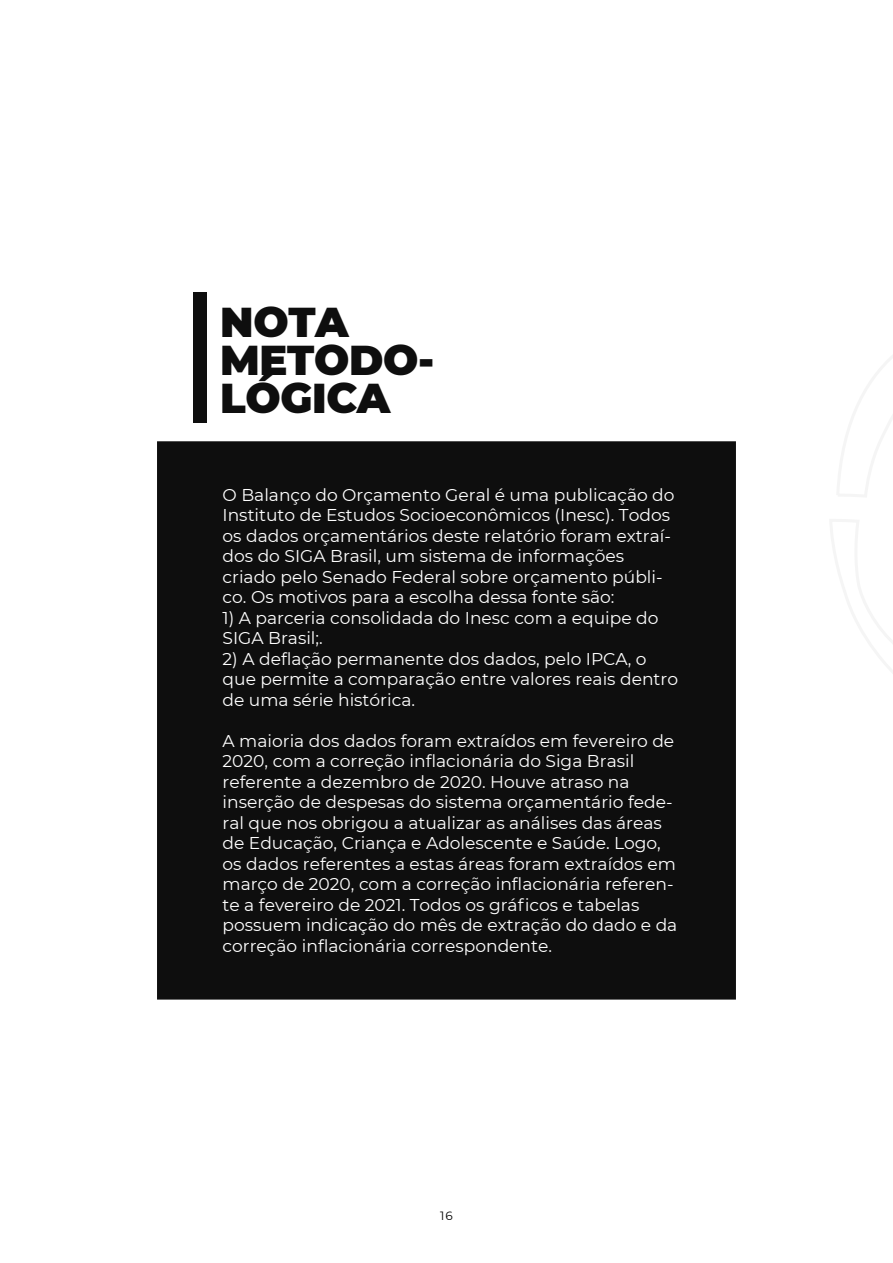
<style>
.page{position:relative;width:893px;height:1263px;background:#fff}
.page>*{position:absolute;margin:0;border:0;box-sizing:border-box;transform-origin:0 0}
.t1{font:900 41.7px/37.7px "Montserrat";letter-spacing:-.01em;color:#0e0e0e}
.t2{font:17.1px/20.5px "Montserrat";color:#fff}
.t3{font:12px "Montserrat";color:#000}
</style>
<div class="page">
<div style="left:157px;top:441px;width:579px;height:558px;background:#0e0e0e"></div>
<div style="left:194px;top:292px;width:13px;height:131px;background:#0e0e0e"></div>
<h1 class="t1" style="left:220px;top:301px;width:215px">NOTA<br>METODO-<br>LÓGICA</h1>
<p class="t2" style="left:223px;top:484px;width:453px">O Balanço do Orçamento Geral é uma publicação do Instituto de Estudos Socioeconômicos (Inesc). Todos os dados orçamentários deste relatório foram extraí&shy;dos do SIGA Brasil, um sistema de informações criado pelo Senado Federal sobre orçamento públi&shy;co. Os motivos para a escolha dessa fonte são:</p>
<p class="t2" style="left:223px;top:607px;width:437px">1) A parceria consolidada do Inesc com a equipe do<br>SIGA Brasil;.</p>
<p class="t2" style="left:223px;top:648px;width:457px">2) A deflação permanente dos dados, pelo IPCA, o que permite a comparação entre valores reais dentro de uma série histórica.</p>
<p class="t2" style="left:223px;top:730px;width:456px">A maioria dos dados foram extraídos em fevereiro de 2020, com a correção inflacionária do Siga Brasil referente a dezembro de 2020. Houve atraso na inserção de despesas do sistema orçamentário fede&shy;ral que nos obrigou a atualizar as análises das áreas de Educação, Criança e Adolescente e Saúde. Logo, os dados referentes a estas áreas foram extraídos em março de 2020, com a correção inflacionária referen&shy;te a fevereiro de 2021. Todos os gráficos e tabelas possuem indicação do mês de extração do dado e da correção inflacionária correspondente.</p>
<p class="t3" style="left:440px;top:1208px;width:14px">16</p>
</div>
